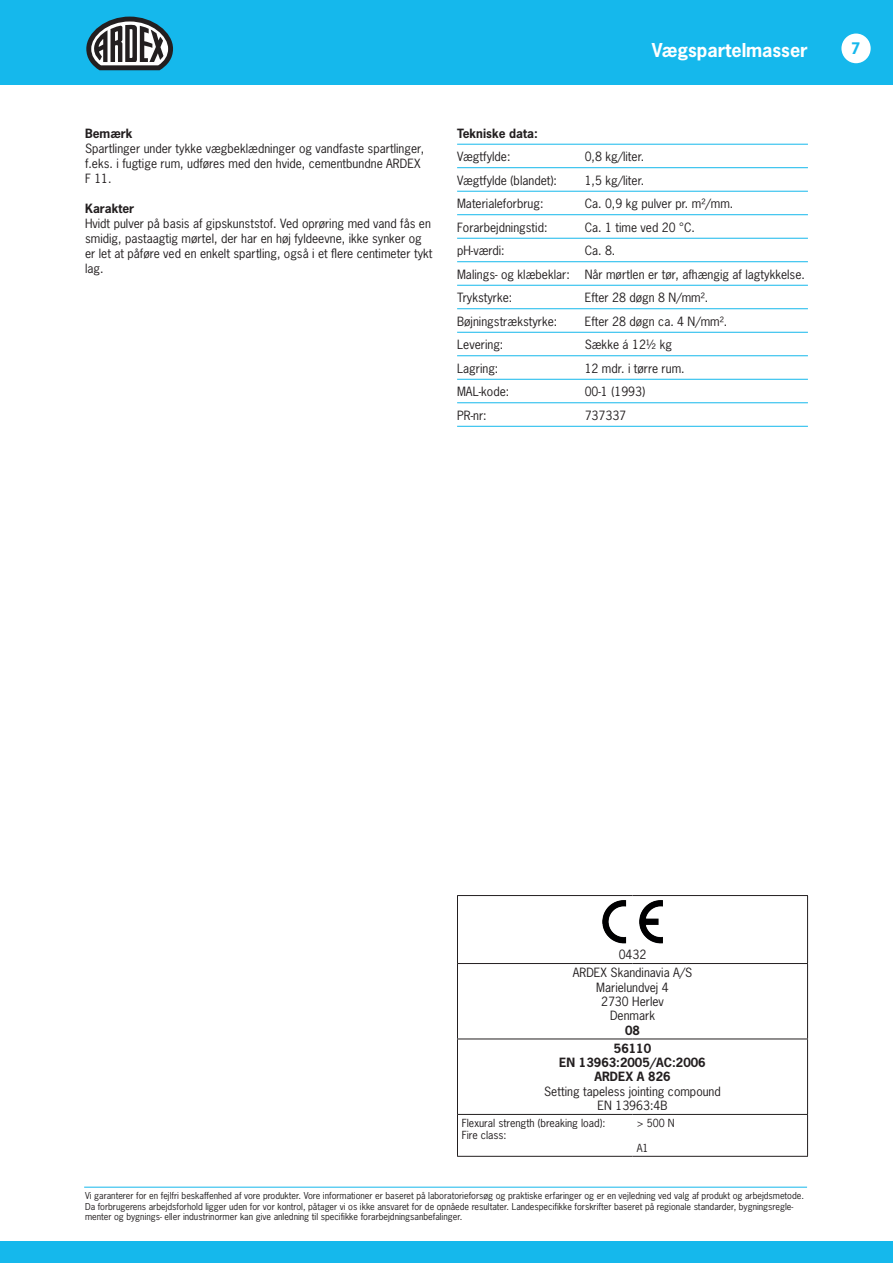
<style>
.page{position:relative;width:893px;height:1263px;background:#fff}
.page>*{position:absolute;margin:0;border:0;box-sizing:border-box;transform-origin:0 0}
.t1{font:700 18px "News Gothic Std";color:#fff}
.t2{font:700 15px "News Gothic Std";color:#15b8ec}
.t3{font:12px/15px "News Gothic Std";color:#231f20}
.t4{font:700 12px/17.9px "News Gothic Std";color:#231f20;text-align:center}
.t5{font:10.5px/12.6px "News Gothic Std";color:#231f20}
.t6{font:9px/10.5px "News Gothic Std";color:#231f20}
</style>
<div class="page">
<div style="left:0;top:0;width:893px;height:85px;background:#15b8ec"></div>
<div style="left:0;top:1242px;width:893px;height:21px;background:#15b8ec"></div>
<svg style="left:86px;top:17px;width:87px;height:53px"></svg>
<hr style="left:84px;top:1187px;width:723px;height:1px;background:#15b8ec">
<div style="left:841px;top:34px;width:30px;height:29px;background:#fff;border-radius:50%"></div>
<hr style="left:457px;top:144px;width:351px;height:1px;background:#15b8ec">
<hr style="left:457px;top:167px;width:351px;height:1px;background:#15b8ec">
<hr style="left:457px;top:191px;width:351px;height:1px;background:#15b8ec">
<hr style="left:457px;top:214px;width:351px;height:1px;background:#15b8ec">
<hr style="left:457px;top:238px;width:351px;height:1px;background:#15b8ec">
<hr style="left:457px;top:261px;width:351px;height:1px;background:#15b8ec">
<hr style="left:457px;top:285px;width:351px;height:1px;background:#15b8ec">
<hr style="left:457px;top:308px;width:351px;height:1px;background:#15b8ec">
<hr style="left:457px;top:332px;width:351px;height:1px;background:#15b8ec">
<hr style="left:457px;top:355px;width:351px;height:1px;background:#15b8ec">
<hr style="left:457px;top:379px;width:351px;height:1px;background:#15b8ec">
<hr style="left:457px;top:402px;width:351px;height:1px;background:#15b8ec">
<hr style="left:457px;top:426px;width:351px;height:1px;background:#15b8ec">
<hr style="left:457px;top:895px;width:175px;height:1px;background:#231f20">
<hr style="left:457px;top:896px;width:1px;height:67px;background:#231f20">
<hr style="left:632px;top:895px;width:176px;height:1px;background:#231f20">
<hr style="left:807px;top:896px;width:1px;height:67px;background:#231f20">
<hr style="left:457px;top:963px;width:175px;height:1px;background:#231f20">
<hr style="left:457px;top:964px;width:1px;height:74px;background:#231f20">
<hr style="left:632px;top:963px;width:176px;height:1px;background:#231f20">
<hr style="left:807px;top:964px;width:1px;height:74px;background:#231f20">
<hr style="left:457px;top:1038px;width:175px;height:1px;background:#231f20">
<hr style="left:457px;top:1039px;width:1px;height:75px;background:#231f20">
<hr style="left:632px;top:1038px;width:176px;height:1px;background:#231f20">
<hr style="left:807px;top:1039px;width:1px;height:75px;background:#231f20">
<hr style="left:457px;top:1114px;width:175px;height:1px;background:#231f20">
<hr style="left:457px;top:1115px;width:1px;height:41px;background:#231f20">
<hr style="left:632px;top:1114px;width:176px;height:1px;background:#231f20">
<hr style="left:807px;top:1115px;width:1px;height:41px;background:#231f20">
<hr style="left:457px;top:1156px;width:175px;height:1px;background:#231f20">
<hr style="left:632px;top:1156px;width:176px;height:1px;background:#231f20">
<img style="left:602px;top:900px;width:61px;height:44px">
<h1 class="t1" style="left:652px;top:38px;width:157px">Vægspartelmasser</h1>
<p class="t2" style="left:851px;top:39px;width:11px">7</p>
<p class="t4" style="left:85px;top:124px;width:49px">Bemærk</p>
<p class="t3" style="left:85px;top:140px;width:341px">Spartlinger under tykke vægbeklædninger og vandfaste spartlinger, f.eks. i fugtige rum, udføres med den hvide, cementbundne ARDEX<br>F 11.</p>
<p class="t4" style="left:85px;top:199px;width:51px">Karakter</p>
<p class="t3" style="left:85px;top:215px;width:349px">Hvidt pulver på basis af gipskunststof. Ved oprøring med vand fås en smidig, pastaagtig mørtel, der har en høj fyldeevne, ikke synker og er let at påføre ved en enkelt spartling, også i et flere centimeter tykt lag.</p>
<p class="t4" style="left:457px;top:124px;width:82px">Tekniske data:</p>
<p class="t3" style="left:457px;top:149px;width:55px">Vægtfylde:</p>
<p class="t3" style="left:585px;top:149px;width:61px">0,8 kg/liter.</p>
<p class="t3" style="left:457px;top:173px;width:101px">Vægtfylde (blandet):</p>
<p class="t3" style="left:585px;top:173px;width:61px">1,5 kg/liter.</p>
<p class="t3" style="left:457px;top:196px;width:88px">Materialeforbrug:</p>
<p class="t3" style="left:585px;top:196px;width:150px">Ca. 0,9 kg pulver pr. m²/mm.</p>
<p class="t3" style="left:457px;top:220px;width:92px">Forarbejdningstid:</p>
<p class="t3" style="left:585px;top:220px;width:112px">Ca. 1 time ved 20 °C.</p>
<p class="t3" style="left:457px;top:243px;width:49px">pH-værdi:</p>
<p class="t3" style="left:457px;top:239px;width:349px;line-height:23.5px;text-indent:128px">Ca. 8.<br>Malings- og klæbeklar: Når mørtlen er tør, afhængig af lagtykkelse.<br>Trykstyrke:</p>
<p class="t3" style="left:585px;top:290px;width:125px">Efter 28 døgn 8 N/mm².</p>
<p class="t3" style="left:457px;top:314px;width:102px">Bøjningstrækstyrke:</p>
<p class="t3" style="left:585px;top:314px;width:144px">Efter 28 døgn ca. 4 N/mm².</p>
<p class="t3" style="left:457px;top:337px;width:48px">Levering:</p>
<p class="t3" style="left:585px;top:337px;width:89px">Sække á 12½ kg</p>
<p class="t3" style="left:457px;top:361px;width:43px">Lagring:</p>
<p class="t3" style="left:585px;top:361px;width:101px">12 mdr. i tørre rum.</p>
<p class="t3" style="left:457px;top:384px;width:54px">MAL-kode:</p>
<p class="t3" style="left:585px;top:384px;width:62px">00-1 (1993)</p>
<p class="t3" style="left:457px;top:408px;width:31px">PR-nr:</p>
<p class="t3" style="left:585px;top:408px;width:43px">737337</p>
<p class="t3" style="left:573px;top:946px;width:121px;line-height:17.9px;text-align:center">0432<br>ARDEX Skandinavia A/S</p>
<p class="t3" style="left:596px;top:980px;width:74px;line-height:14.4px;text-align:center">Marielundvej 4<br>2730 Herlev<br>Denmark</p>
<p class="t4" style="left:614px;top:1021px;width:39px">08<br>56110</p>
<p class="t4" style="left:559px;top:1055px;width:148px;line-height:14.4px">EN 13963:2005/AC:2006<br>ARDEX A 826</p>
<p class="t3" style="left:544px;top:1084px;width:178px;line-height:14.4px;text-align:center">Setting tapeless jointing compound<br>EN 13963:4B</p>
<p class="t5" style="left:462px;top:1116px;width:145px">Flexural strength (breaking load):<br>Fire class:</p>
<p class="t5" style="left:637px;top:1116px;width:39px">&gt; 500 N</p>
<p class="t5" style="left:637px;top:1142px;width:13px">A1</p>
<p class="t6" style="left:85px;top:1191px;width:720px">Vi garanterer for en fejlfri beskaffenhed af vore produkter. Vore informationer er baseret på laboratorieforsøg og praktiske erfaringer og er en vejledning ved valg af produkt og arbejdsmetode.<br>Da forbrugerens arbejdsforhold ligger uden for vor kontrol, påtager vi os ikke ansvaret for de opnåede resultater. Landespecifikke forskrifter baseret på regionale standarder, bygningsregle&shy;menter og bygnings- eller industrinormer kan give anledning til specifikke forarbejdningsanbefalinger.</p>
</div>
